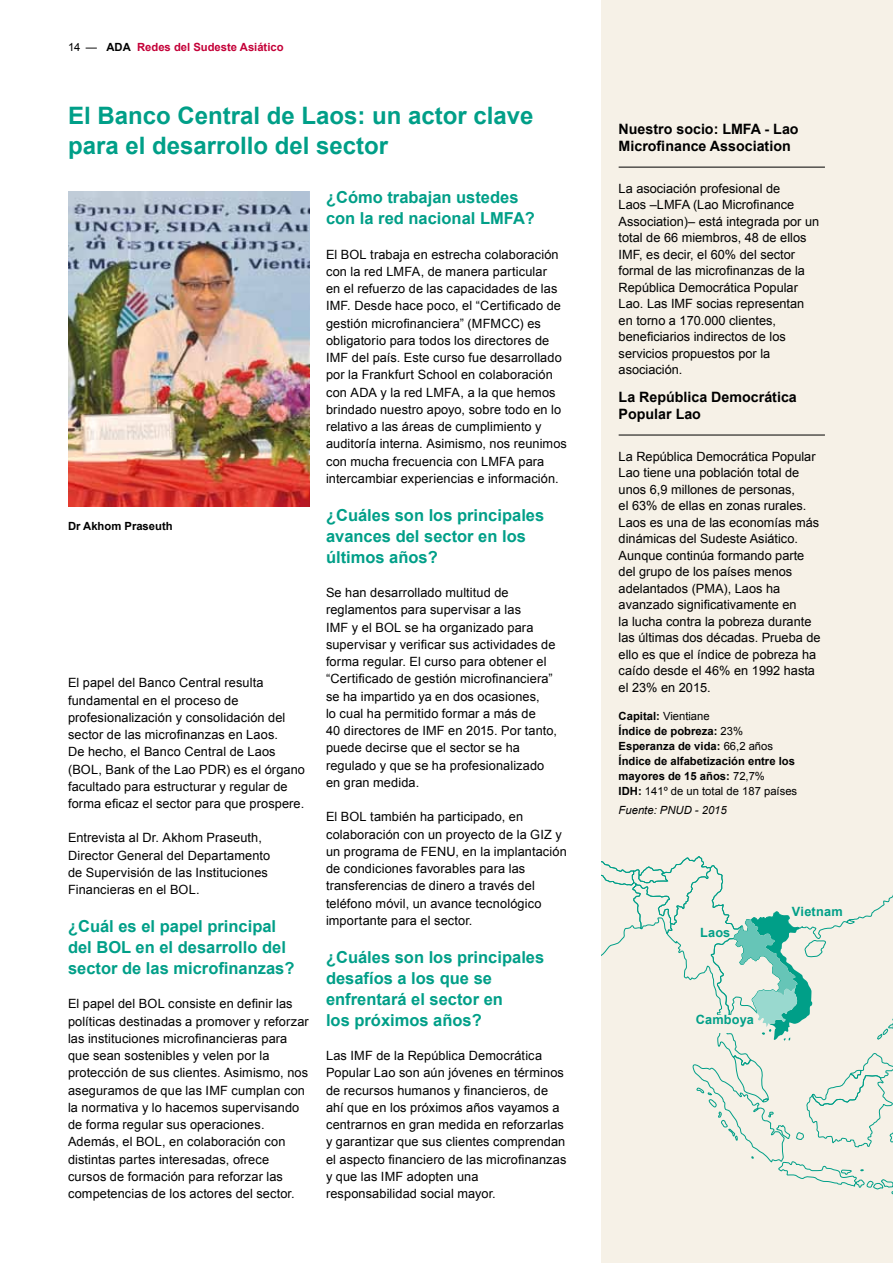
<style>
.page{position:relative;width:893px;height:1263px;background:#fff}
.page>*{position:absolute;margin:0;border:0;box-sizing:border-box;transform-origin:0 0}
.t1{font:700 24px/30px "Arial";color:#009f88}
.t2{font:700 16.5px/21px "Arial";color:#009f88}
.t3{font:700 14.25px/17.2px "Arial";color:#000}
.t4{font:12.75px/17.2px "Arial";letter-spacing:.01em;color:#000}
.t5{font:700 12.75px "Arial";letter-spacing:.015em;color:#009f88}
.t6{font:700 11.25px/15px "Arial";color:#000}
.t7{font:700 11.25px "Arial";color:#c40038}
.t8{font:italic 11.25px "Arial";color:#000}
.s1{font-weight:400;color:#000}
.s2{color:#000}
.s3{font-weight:400}
</style>
<div class="page">
<div style="left:602px;top:0;width:291px;height:1263px;background:#f6f1e7"></div>
<hr style="left:619px;top:167px;width:206px;height:1px;background:#000">
<hr style="left:619px;top:435px;width:206px;height:1px;background:#000">
<img style="left:68px;top:191px;width:241px;height:315px">
<svg style="left:602px;top:856px;width:291px;height:339px"></svg>
<div style="left:677px;top:1015px;width:77px;height:17px;background:#f6f1e7"></div>
<p class="t7" style="left:68px;top:39px;width:217px"><span class="s1">14 —</span> <span class="s2">ADA</span> Redes del Sudeste Asiático</p>
<h1 class="t1" style="left:68px;top:101px;width:467px">El Banco Central de Laos: un actor clave para el desarrollo del sector</h1>
<p class="t6" style="left:68px;top:519px;width:106px">Dr Akhom Praseuth</p>
<p class="t4" style="left:68px;top:674px;width:239px">El papel del Banco Central resulta fundamental en el proceso de profesionalización y consolidación del sector de las microfinanzas en Laos.<br>De hecho, el Banco Central de Laos (BOL, Bank of the Lao PDR) es el órgano facultado para estructurar y regular de forma eficaz el sector para que prospere.</p>
<p class="t4" style="left:68px;top:829px;width:204px">Entrevista al Dr. Akhom Praseuth,<br>Director General del Departamento de Supervisión de las Instituciones<br>Financieras en el BOL.</p>
<p class="t2" style="left:68px;top:916px;width:228px">¿Cuál es el papel principal del BOL en el desarrollo del sector de las microfinanzas?</p>
<p class="t4" style="left:68px;top:995px;width:242px">El papel del BOL consiste en definir las políticas destinadas a promover y reforzar las instituciones microfinancieras para que sean sostenibles y velen por la protección de sus clientes. Asimismo, nos aseguramos de que las IMF cumplan con la normativa y lo hacemos supervisando de forma regular sus operaciones.<br>Además, el BOL, en colaboración con distintas partes interesadas, ofrece cursos de formación para reforzar las competencias de los actores del sector.</p>
<p class="t2" style="left:326px;top:188px;width:211px">¿Cómo trabajan ustedes con la red nacional LMFA?</p>
<p class="t4" style="left:326px;top:246px;width:242px">El BOL trabaja en estrecha colaboración con la red LMFA, de manera particular<br>en el refuerzo de las capacidades de las IMF. Desde hace poco, el “Certificado de gestión microfinanciera” (MFMCC) es obligatorio para todos los directores de IMF del país. Este curso fue desarrollado por la Frankfurt School en colaboración con ADA y la red LMFA, a la que hemos brindado nuestro apoyo, sobre todo en lo relativo a las áreas de cumplimiento y auditoría interna. Asimismo, nos reunimos con mucha frecuencia con LMFA para intercambiar experiencias e información.</p>
<p class="t2" style="left:326px;top:505px;width:220px">¿Cuáles son los principales avances del sector en los últimos años?</p>
<p class="t4" style="left:326px;top:584px;width:232px">Se han desarrollado multitud de reglamentos para supervisar a las<br>IMF y el BOL se ha organizado para supervisar y verificar sus actividades de forma regular. El curso para obtener el “Certificado de gestión microfinanciera” se ha impartido ya en dos ocasiones,<br>lo cual ha permitido formar a más de<br>40 directores de IMF en 2015. Por tanto, puede decirse que el sector se ha regulado y que se ha profesionalizado en gran medida.</p>
<p class="t4" style="left:326px;top:808px;width:242px">El BOL también ha participado, en colaboración con un proyecto de la GIZ y un programa de FENU, en la implantación de condiciones favorables para las transferencias de dinero a través del teléfono móvil, un avance tecnológico importante para el sector.</p>
<p class="t2" style="left:326px;top:947px;width:220px">¿Cuáles son los principales desafíos a los que se enfrentará el sector en<br>los próximos años?</p>
<p class="t4" style="left:326px;top:1047px;width:242px">Las IMF de la República Democrática Popular Lao son aún jóvenes en términos de recursos humanos y financieros, de ahí que en los próximos años vayamos a centrarnos en gran medida en reforzarlas y garantizar que sus clientes comprendan el aspecto financiero de las microfinanzas y que las IMF adopten una responsabilidad social mayor.</p>
<p class="t3" style="left:619px;top:121px;width:181px">Nuestro socio: LMFA - Lao<br>Microfinance Association</p>
<p class="t4" style="left:619px;top:180px;width:202px;line-height:16.5px">La asociación profesional de<br>Laos –LMFA (Lao Microfinance<br>Association)– está integrada por un total de 66 miembros, 48 de ellos<br>IMF, es decir, el 60% del sector formal de las microfinanzas de la<br>República Democrática Popular<br>Lao. Las IMF socias representan en torno a 170.000 clientes, beneficiarios indirectos de los servicios propuestos por la asociación.</p>
<p class="t3" style="left:619px;top:388px;width:180px">La República Democrática<br>Popular Lao</p>
<p class="t4" style="left:619px;top:448px;width:203px;line-height:16.5px">La República Democrática Popular<br>Lao tiene una población total de unos 6,9 millones de personas,<br>el 63% de ellas en zonas rurales.<br>Laos es una de las economías más dinámicas del Sudeste Asiático.<br>Aunque continúa formando parte del grupo de los países menos adelantados (PMA), Laos ha avanzado significativamente en<br>la lucha contra la pobreza durante las últimas dos décadas. Prueba de ello es que el índice de pobreza ha caído desde el 46% en 1992 hasta el 23% en 2015.</p>
<p class="t6" style="left:619px;top:709px;width:180px">Capital: <span class="s3">Vientiane<br></span>Índice de pobreza: <span class="s3">23%<br></span>Esperanza de vida: <span class="s3">66,2 años<br></span>Índice de alfabetización entre los mayores de 15 años: <span class="s3">72,7%<br></span>IDH: <span class="s3">141º de un total de 187 países</span></p>
<p class="t8" style="left:619px;top:803px;width:110px">Fuente: PNUD - 2015</p>
<p class="t5" style="left:700px;top:924px;width:32px">Laos</p>
<p class="t5" style="left:696px;top:1011px;width:60px">Camboya</p>
<p class="t5" style="left:792px;top:903px;width:52px">Vietnam</p>
</div>
